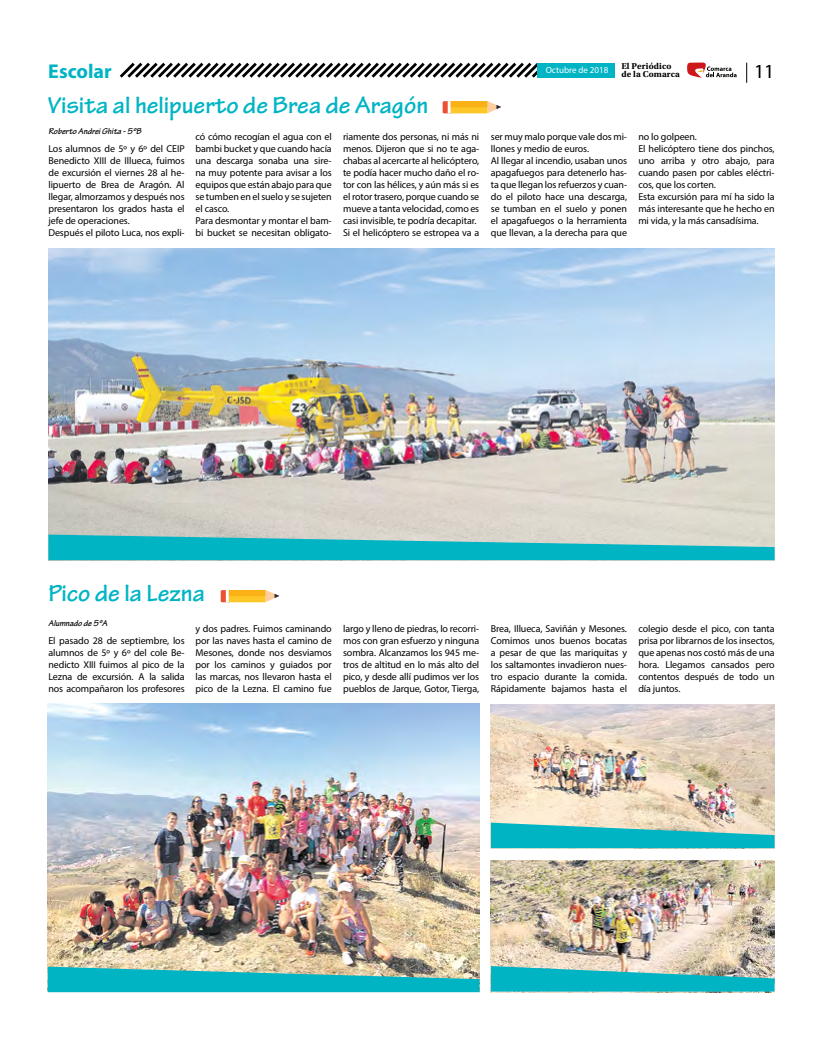
<style>
.page{position:relative;width:820px;height:1049px;background:#fff}
.page>*{position:absolute;margin:0;border:0;box-sizing:border-box;transform-origin:0 0}
.t1{font:700 25px "Tekton Pro";color:#00b4c4}
.t2{font:700 20px "Myriad Pro";color:#00b4c4}
.t3{font:20px "Myriad Pro";color:#000}
.t4{font:10px/12px "Myriad Pro";letter-spacing:-.01em;color:#000;text-align:justify}
.t5{font:italic 700 9px "Tekton Pro";color:#000}
.t6{font:700 9px/8px "Utopia Std";letter-spacing:.01em;color:#000}
.t7{font:9px "Myriad Pro";color:#fff}
</style>
<div class="page">
<svg style="left:119px;top:62px;width:434px;height:16px"></svg>
<div style="left:537px;top:63px;width:77px;height:15px;background:#00b4c4"></div>
<img style="left:490px;top:704px;width:284px;height:119px">
<img style="left:490px;top:860px;width:284px;height:132px">
<img style="left:48px;top:703px;width:431px;height:264px">
<img style="left:48px;top:248px;width:726px;height:287px">
<svg style="left:687px;top:63px;width:49px;height:15px"></svg>
<svg style="left:221px;top:590px;width:9px;height:12px"></svg>
<svg style="left:265px;top:590px;width:14px;height:12px"></svg>
<div style="left:229px;top:590px;width:36px;height:12px;background:#fdc728"></div>
<svg style="left:226px;top:590px;width:3px;height:12px"></svg>
<div style="left:229px;top:590px;width:36px;height:6px;background:#f9b116"></div>
<svg style="left:490px;top:966px;width:284px;height:25px;background:#34b7be"></svg>
<svg style="left:48px;top:535px;width:726px;height:25px;background:#32bbc5"></svg>
<div style="left:442px;top:101px;width:10px;height:12px;background:#ea5034"></div>
<svg style="left:487px;top:101px;width:14px;height:12px"></svg>
<div style="left:450px;top:101px;width:37px;height:12px;background:#fdc728"></div>
<svg style="left:447px;top:101px;width:3px;height:12px"></svg>
<div style="left:450px;top:101px;width:37px;height:6px;background:#f9b116"></div>
<svg style="left:490px;top:823px;width:284px;height:25px;background:#38bdc3"></svg>
<svg style="left:48px;top:967px;width:431px;height:25px;background:#31b6ba"></svg>
<h2 class="t2" style="left:48px;top:58px;width:65px">Escolar</h2>
<p class="t7" style="left:545px;top:65px;width:64px">Octubre de 2018</p>
<p class="t6" style="left:621px;top:62px;width:60px">El Periódico de la Comarca</p>
<h2 class="t3" style="left:753px;top:59px;width:22px">11</h2>
<h1 class="t1" style="left:48px;top:91px;width:382px">Visita al helipuerto de Brea de Aragón</h1>
<p class="t4" style="left:48px;top:143px;width:138px;text-align:left">Los alumnos de 5º y 6º del CEIP<br>Benedicto XIII de Illueca, fuimos de excursión el viernes 28 al he&shy;lipuerto de Brea de Aragón. Al llegar, almorzamos y después nos presentaron los grados hasta el jefe de operaciones.<br>Después el piloto Luca, nos expli-</p>
<p class="t5" style="left:48px;top:126px;width:94px">Roberto Andrei Ghita - 5ºB</p>
<p class="t4" style="left:195px;top:131px;width:138px;text-align:left">có cómo recogían el agua con el bambi bucket y que cuando hacía una descarga sonaba una sire&shy;na muy potente para avisar a los equipos que están abajo para que se tumben en el suelo y se sujeten el casco.<br>Para desmontar y montar el bam&shy;bi bucket se necesitan obligato-</p>
<p class="t4" style="left:343px;top:131px;width:138px;text-align:left">riamente dos personas, ni más ni menos. Dijeron que si no te aga&shy;chabas al acercarte al helicóptero, te podía hacer mucho daño el ro&shy;tor con las hélices, y aún más si es el rotor trasero, porque cuando se mueve a tanta velocidad, como es casi invisible, te podría decapitar.<br>Si el helicóptero se estropea va a</p>
<p class="t4" style="left:490px;top:131px;width:138px;text-align:left">ser muy malo porque vale dos mi&shy;llones y medio de euros.<br>Al llegar al incendio, usaban unos apagafuegos para detenerlo has&shy;ta que llegan los refuerzos y cuan&shy;do el piloto hace una descarga, se tumban en el suelo y ponen el apagafuegos o la herramienta que llevan, a la derecha para que</p>
<p class="t4" style="left:638px;top:131px;width:138px;text-align:left">no lo golpeen.<br>El helicóptero tiene dos pinchos, uno arriba y otro abajo, para cuando pasen por cables eléctri&shy;cos, que los corten.<br>Esta excursión para mí ha sido la más interesante que he hecho en mi vida, y la más cansadísima.</p>
<h1 class="t1" style="left:48px;top:578px;width:158px">Pico de la Lezna</h1>
<p class="t4" style="left:48px;top:635px;width:138px">El pasado 28 de septiembre, los alumnos de 5º y 6º del cole Be&shy;nedicto XIII fuimos al pico de la Lezna de excursión. A la salida nos acompañaron los profesores</p>
<p class="t5" style="left:48px;top:618px;width:60px">Alumnado de 5ºA</p>
<p class="t4" style="left:195px;top:623px;width:138px">y dos padres. Fuimos caminando por las naves hasta el camino de Mesones, donde nos desviamos por los caminos y guiados por las marcas, nos llevaron hasta el pico de la Lezna. El camino fue</p>
<p class="t4" style="left:343px;top:623px;width:138px">largo y lleno de piedras, lo recorri&shy;mos con gran esfuerzo y ninguna sombra. Alcanzamos los 945 me&shy;tros de altitud en lo más alto del pico, y desde allí pudimos ver los pueblos de Jarque, Gotor, Tierga,</p>
<p class="t4" style="left:490px;top:623px;width:138px">Brea, Illueca, Saviñán y Mesones.<br>Comimos unos buenos bocatas a pesar de que las mariquitas y los saltamontes invadieron nues&shy;tro espacio durante la comida.<br>Rápidamente bajamos hasta el</p>
<p class="t4" style="left:638px;top:623px;width:138px">colegio desde el pico, con tanta prisa por librarnos de los insectos, que apenas nos costó más de una hora. Llegamos cansados pero contentos después de todo un día juntos.</p>
</div>
